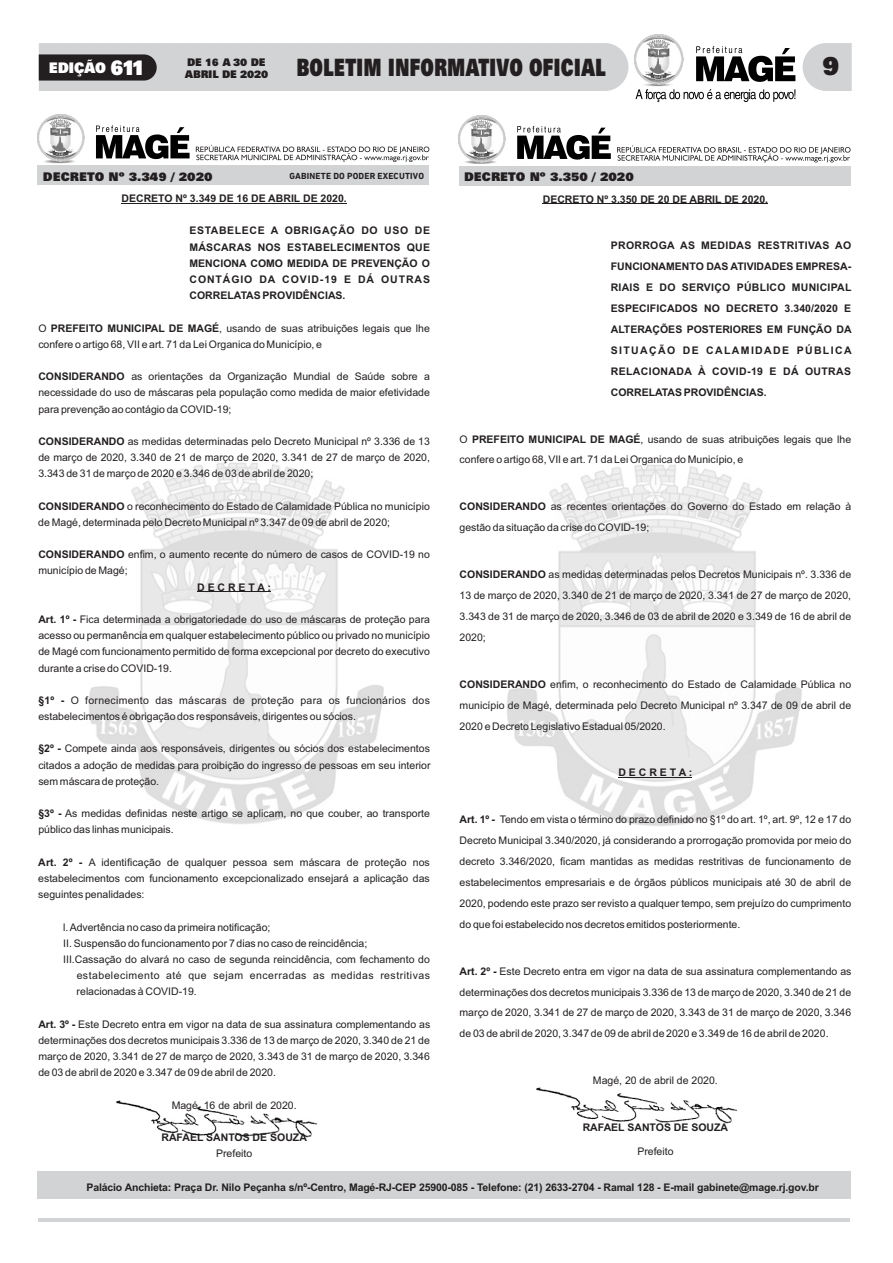
<style>
.page{position:relative;width:893px;height:1263px;background:#fff}
.page>*{position:absolute;margin:0;border:0;box-sizing:border-box;transform-origin:0 0}
.t1{font:900 25.65px "Zurich BT";color:#231f20}
.t2{font:900 24px "Zurich BT";color:#231f20;scale:.71 1}
.t3{font:900 14.7px "Zurich BT";letter-spacing:-.025em;color:#fff;scale:.94 1}
.t4{font:900 12px "Zurich BT";color:#231f20}
.t5{font:10.5px/16.2px "Arial";color:#231f20;text-align:justify}
.t6{font:700 10.5px/20.9px "Arial";color:#231f20;text-align:justify}
.t7{font:900 10.5px/12.6px "Zurich BT";letter-spacing:-.02em;color:#231f20;scale:.96 1}
.t8{font:700 9px "DIN Next LT Pro";letter-spacing:.025em;color:#231f20}
.s1{font-size:20.7px}
.s2{font-weight:700}
</style>
<div class="page">
<img style="left:536px;top:1087px;width:201px;height:37px">
<hr style="left:38px;top:1218px;width:812px;height:4px;background:#d1d3d4">
<svg style="left:803px;top:43px;width:49px;height:48px;background:#d5d7d8"></svg>
<svg style="left:635px;top:46px;width:160px;height:56px"></svg>
<img style="left:634px;top:35px;width:50px;height:50px">
<img style="left:89px;top:462px;width:295px;height:362px">
<img style="left:507px;top:464px;width:295px;height:362px">
<img style="left:116px;top:1101px;width:202px;height:37px">
<div style="left:38px;top:1171px;width:813px;height:28px;background:#d1d3d4"></div>
<hr style="left:122px;top:203px;width:225px;height:1px;background:#231f20">
<hr style="left:197px;top:591px;width:74px;height:1px;background:#231f20">
<hr style="left:543px;top:203px;width:225px;height:1px;background:#231f20">
<hr style="left:618px;top:777px;width:74px;height:1px;background:#231f20">
<svg style="left:196px;top:145px;width:233px;height:17px"></svg>
<svg style="left:617px;top:145px;width:234px;height:17px"></svg>
<img style="left:46px;top:162px;width:27px;height:2px">
<img style="left:465px;top:162px;width:31px;height:2px">
<svg style="left:96px;top:125px;width:94px;height:34px"></svg>
<svg style="left:517px;top:126px;width:94px;height:34px"></svg>
<img style="left:37px;top:115px;width:47px;height:47px">
<img style="left:459px;top:115px;width:46px;height:47px">
<div style="left:38px;top:166px;width:391px;height:19px;background:#d1d3d4"></div>
<div style="left:459px;top:166px;width:391px;height:20px;background:#d1d3d4"></div>
<svg style="left:39px;top:43px;width:589px;height:48px;background:#bfc0c1"></svg>
<h3 class="t3" style="left:49px;top:62px;width:104px">EDIÇÃO <span class="s1">611</span></h3>
<p class="t7" style="left:185px;top:57px;width:88px">DE 16 A 30 DE<br>ABRIL DE 2020</p>
<h2 class="t2" style="left:296px;top:58px;width:437px">BOLETIM INFORMATIVO OFICIAL</h2>
<h1 class="t1" style="left:822px;top:55px;width:20px">9</h1>
<p class="t4" style="left:43px;top:171px;width:171px">DECRETO Nº 3.349 / 2020</p>
<p class="t8" style="left:289px;top:173px;width:136px">GABINETE DO PODER EXECUTIVO</p>
<p class="t4" style="left:464px;top:172px;width:171px">DECRETO Nº 3.350 / 2020</p>
<p class="t6" style="left:121px;top:189px;width:227px">DECRETO Nº 3.349 DE 16 DE ABRIL DE 2020.</p>
<p class="t6" style="left:190px;top:224px;width:242px;line-height:16.2px">ESTABELECE A OBRIGAÇÃO DO USO DE MÁSCARAS NOS ESTABELECIMENTOS QUE MENCIONA COMO MEDIDA DE PREVENÇÃO O CONTÁGIO DA COVID-19 E DÁ OUTRAS CORRELATAS PROVIDÊNCIAS.</p>
<p class="t5" style="left:38px;top:321px;width:393px">O <span class="s2">PREFEITO MUNICIPAL DE MAGÉ</span>, usando de suas atribuições legais que lhe confere o artigo 68, VII e art. 71 da Lei Organica do Município, e</p>
<p class="t5" style="left:38px;top:369px;width:393px"><span class="s2">CONSIDERANDO</span> as orientações da Organização Mundial de Saúde sobre a necessidade do uso de máscaras pela população como medida de maior efetividade para prevenção ao contágio da COVID-19;</p>
<p class="t5" style="left:38px;top:434px;width:393px"><span class="s2">CONSIDERANDO</span> as medidas determinadas pelo Decreto Municipal nº 3.336 de 13 de março de 2020, 3.340 de 21 de março de 2020, 3.341 de 27 de março de 2020, 3.343 de 31 de março de 2020 e 3.346 de 03 de abril de 2020;</p>
<p class="t5" style="left:38px;top:499px;width:393px"><span class="s2">CONSIDERANDO</span> o reconhecimento do Estado de Calamidade Pública no município de Magé, determinada pelo Decreto Municipal nº 3.347 de 09 de abril de 2020;</p>
<p class="t5" style="left:38px;top:547px;width:393px"><span class="s2">CONSIDERANDO</span> enfim, o aumento recente do número de casos de COVID-19 no município de Magé;</p>
<p class="t6" style="left:197px;top:577px;width:75px">D E C R E T A :</p>
<p class="t5" style="left:38px;top:612px;width:393px"><span class="s2">Art. 1º -</span> Fica determinada a obrigatoriedade do uso de máscaras de proteção para acesso ou permanência em qualquer estabelecimento público ou privado no município de Magé com funcionamento permitido de forma excepcional por decreto do executivo durante a crise do COVID-19.</p>
<p class="t5" style="left:38px;top:693px;width:393px"><span class="s2">§1º -</span> O fornecimento das máscaras de proteção para os funcionários dos estabelecimentos é obrigação dos responsáveis, dirigentes ou sócios.</p>
<p class="t5" style="left:38px;top:742px;width:394px"><span class="s2">§2º -</span> Compete ainda aos responsáveis, dirigentes ou sócios dos estabelecimentos citados a adoção de medidas para proibição do ingresso de pessoas em seu interior sem máscara de proteção.</p>
<p class="t5" style="left:38px;top:806px;width:393px"><span class="s2">§3º -</span> As medidas definidas neste artigo se aplicam, no que couber, ao transporte público das linhas municipais.</p>
<p class="t5" style="left:38px;top:855px;width:393px"><span class="s2">Art. 2º -</span> A identificação de qualquer pessoa sem máscara de proteção nos estabelecimentos com funcionamento excepcionalizado ensejará a aplicação das seguintes penalidades:</p>
<p class="t5" style="left:63px;top:920px;width:209px">l. Advertência no caso da primeira notificação;</p>
<p class="t5" style="left:63px;top:936px;width:306px">II. Suspensão do funcionamento por 7 dias no caso de reincidência;</p>
<p class="t5" style="left:77px;top:952px;width:355px;text-indent:-13px">III.Cassação do alvará no caso de segunda reincidência, com fechamento do estabelecimento até que sejam encerradas as medidas restritivas relacionadas à COVID-19.</p>
<p class="t5" style="left:38px;top:1017px;width:393px"><span class="s2">Art. 3º -</span> Este Decreto entra em vigor na data de sua assinatura complementando as determinações dos decretos municipais 3.336 de 13 de março de 2020, 3.340 de 21 de março de 2020, 3.341 de 27 de março de 2020, 3.343 de 31 de março de 2020, 3.346 de 03 de abril de 2020 e 3.347 de 09 de abril de 2020.</p>
<p class="t5" style="left:172px;top:1098px;width:126px">Magé, 16 de abril de 2020.</p>
<p class="t5" style="left:216px;top:1146px;width:38px">Prefeito</p>
<p class="t6" style="left:161px;top:1128px;width:147px">RAFAEL SANTOS DE SOUZA</p>
<p class="t6" style="left:543px;top:189px;width:227px">DECRETO Nº 3.350 DE 20 DE ABRIL DE 2020.</p>
<p class="t6" style="left:611px;top:236px;width:242px">PRORROGA AS MEDIDAS RESTRITIVAS AO FUNCIONAMENTO DAS ATIVIDADES EMPRESA-RIAIS E DO SERVIÇO PÚBLICO MUNICIPAL ESPECIFICADOS NO DECRETO 3.340/2020 E ALTERAÇÕES POSTERIORES EM FUNÇÃO DA SITUAÇÃO DE CALAMIDADE PÚBLICA RELACIONADA À COVID-19 E DÁ OUTRAS CORRELATAS PROVIDÊNCIAS.</p>
<p class="t5" style="left:460px;top:429px;width:393px;line-height:20.9px">O <span class="s2">PREFEITO MUNICIPAL DE MAGÉ</span>, usando de suas atribuições legais que lhe confere o artigo 68, VII e art. 71 da Lei Organica do Município, e</p>
<p class="t5" style="left:460px;top:497px;width:393px;line-height:20.9px"><span class="s2">CONSIDERANDO</span> as recentes orientações do Governo do Estado em relação à gestão da situação da crise do COVID-19;</p>
<p class="t5" style="left:460px;top:565px;width:393px;line-height:20.9px"><span class="s2">CONSIDERANDO</span> as medidas determinadas pelos Decretos Municipais nº. 3.336 de 13 de março de 2020, 3.340 de 21 de março de 2020, 3.341 de 27 de março de 2020, 3.343 de 31 de março de 2020, 3.346 de 03 de abril de 2020 e 3.349 de 16 de abril de 2020;</p>
<p class="t5" style="left:460px;top:675px;width:393px;line-height:20.9px"><span class="s2">CONSIDERANDO</span> enfim, o reconhecimento do Estado de Calamidade Pública no município de Magé, determinada pelo Decreto Municipal nº 3.347 de 09 de abril de 2020 e Decreto Legislativo Estadual 05/2020.</p>
<p class="t6" style="left:618px;top:763px;width:75px">D E C R E T A :</p>
<p class="t5" style="left:460px;top:810px;width:393px;line-height:20.9px"><span class="s2">Art. 1º -</span> Tendo em vista o término do prazo definido no §1º do art. 1º, art. 9º, 12 e 17 do Decreto Municipal 3.340/2020, já considerando a prorrogação promovida por meio do decreto 3.346/2020, ficam mantidas as medidas restritivas de funcionamento de estabelecimentos empresariais e de órgãos públicos municipais até 30 de abril de 2020, podendo este prazo ser revisto a qualquer tempo, sem prejuízo do cumprimento do que foi estabelecido nos decretos emitidos posteriormente.</p>
<p class="t5" style="left:460px;top:961px;width:393px;line-height:20.9px"><span class="s2">Art. 2º -</span> Este Decreto entra em vigor na data de sua assinatura complementando as determinações dos decretos municipais 3.336 de 13 de março de 2020, 3.340 de 21 de março de 2020, 3.341 de 27 de março de 2020, 3.343 de 31 de março de 2020, 3.346 de 03 de abril de 2020, 3.347 de 09 de abril de 2020 e 3.349 de 16 de abril de 2020.</p>
<p class="t5" style="left:593px;top:1073px;width:126px">Magé, 20 de abril de 2020.</p>
<p class="t6" style="left:583px;top:1118px;width:147px">RAFAEL SANTOS DE SOUZA</p>
<p class="t5" style="left:637px;top:1144px;width:38px">Prefeito</p>
<p class="t6" style="left:86px;top:1177px;width:734px">Palácio Anchieta: Praça Dr. Nilo Peçanha s/nº-Centro, Magé-RJ-CEP 25900-085 - Telefone: (21) 2633-2704 - Ramal 128 - E-mail gabinete@mage.rj.gov.br</p>
</div>
